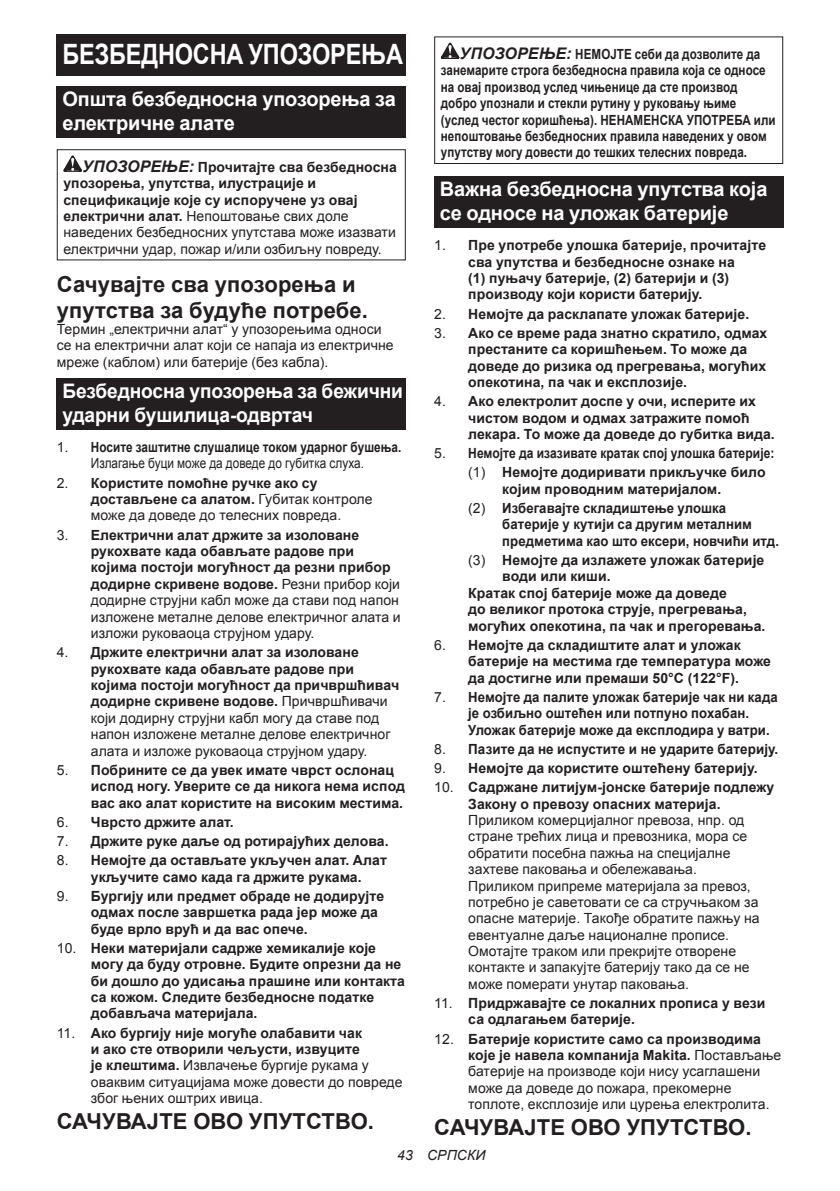
<style>
.page{position:relative;width:840px;height:1191px;background:#fff}
.page>*{position:absolute;margin:0;border:0;box-sizing:border-box;transform-origin:0 0}
.t1{font:700 28px "Arial";letter-spacing:-.01em;color:#fff;scale:.84 1}
.t2{font:700 22px/25.8px "Arial";letter-spacing:.005em;color:#231f20}
.t3{font:700 20px/23.4px "Arial";letter-spacing:-.01em;color:#fff}
.t4{font:700 20px/23.4px "Arial";letter-spacing:-.01em;color:#fff;scale:.96 1}
.t5{font:700 14px/16.4px "Arial";letter-spacing:.005em;color:#231f20}
.t6{font:14px/16.4px "Arial";letter-spacing:.005em;color:#231f20}
.t7{font:700 14px/16.4px "Arial";letter-spacing:.005em;color:#231f20;scale:.83 1}
.t8{font:700 14px/16.4px "Arial";letter-spacing:.005em;color:#231f20;scale:.94 1}
.t9{font:700 14px/16.4px "Arial";letter-spacing:.005em;color:#231f20;text-align:center;scale:.84 1}
.t10{font:700 14px/19.2px "Arial";letter-spacing:.005em;color:#231f20;scale:.86 1}
.t11{font:700 14px "Arial";letter-spacing:.005em;color:#231f20;scale:.96 1}
.t12{font:italic 14px "Arial";letter-spacing:.005em;color:#231f20}
.s1{font-style:italic;font-size:16px}
.s2{font-weight:400}
.s3{font-weight:700}
</style>
<div class="page">
<div style="left:57px;top:34px;width:348px;height:41px;background:#231f20"></div>
<div style="left:57px;top:86px;width:348px;height:52px;background:#231f20"></div>
<svg style="left:63px;top:155px;width:19px;height:17px"></svg>
<div style="left:57px;top:149px;width:348px;height:111px;border:1px solid #231f20"></div>
<div style="left:57px;top:378px;width:348px;height:52px;background:#231f20"></div>
<svg style="left:440px;top:43px;width:19px;height:16px"></svg>
<div style="left:434px;top:36px;width:348px;height:128px;border:1px solid #231f20"></div>
<div style="left:434px;top:176px;width:348px;height:52px;background:#231f20"></div>
<h1 class="t1" style="left:62px;top:35px;width:407px">БЕЗБЕДНОСНА УПОЗОРЕЊА</h1>
<h3 class="t3" style="left:62px;top:88px;width:335px">Општа безбедносна упозорења за електричне алате</h3>
<p class="t5" style="left:63px;top:159px;width:335px;text-indent:19px"><span class="s1">УПОЗОРЕЊЕ:</span> Прочитајте сва безбедносна упозорења, упутства, илустрације и спецификације које су испоручене уз овај електрични алат. <span class="s2">Непоштовање свих доле наведених безбедносних упутстава може изазвати електрични удар, пожар и/или озбиљну повреду.</span></p>
<h2 class="t2" style="left:57px;top:272px;width:313px">Сачувајте сва упозорења и упутства за будуће потребе.</h2>
<p class="t6" style="left:57px;top:321px;width:338px">Термин „електрични алат“ у упозорењима односи се на електрични алат који се напаја из електричне мреже (каблом) или батерије (без кабла).</p>
<h3 class="t4" style="left:62px;top:380px;width:356px">Безбедносна упозорења за бежични ударни бушилица-одвртач</h3>
<p class="t9" style="left:57px;top:439px;width:411px"><span class="s2">1.</span> Носите заштитне слушалице током ударног бушења.<br><span class="s2">Излагање буци може да доведе до губитка слуха.</span></p>
<p class="t6" style="left:91px;top:475px;width:283px;text-indent:-34px">2. <span class="s3">Користите помоћне ручке ако су достављене са алатом.</span> Губитак контроле може да доведе до телесних повреда.</p>
<p class="t6" style="left:91px;top:526px;width:311px;text-indent:-34px">3. <span class="s3">Електрични алат држите за изоловане рукохвате када обављате радове при којима постоји могућност да резни прибор додирне скривене водове.</span> Резни прибор који додирне струјни кабл може да стави под напон изложене металне делове електричног алата и изложи руковаоца струјном удару.</p>
<p class="t6" style="left:91px;top:644px;width:309px;text-indent:-34px">4. <span class="s3">Држите електрични алат за изоловане рукохвате када обављате радове при којима постоји могућност да причвршћивач додирне скривене водове.</span> Причвршћивачи који додирну струјни кабл могу да ставе под напон изложене металне делове електричног алата и изложе руковаоца струјном удару.</p>
<p class="t5" style="left:91px;top:762px;width:315px;text-indent:-34px"><span class="s2">5.</span> Побрините се да увек имате чврст ослонац испод ногу. Уверите се да никога нема испод вас ако алат користите на високим местима.</p>
<p class="t5" style="left:57px;top:814px;width:178px"><span class="s2">6.</span> Чврсто држите алат.</p>
<p class="t5" style="left:57px;top:833px;width:333px"><span class="s2">7.</span> Држите руке даље од ротирајућих делова.</p>
<p class="t5" style="left:91px;top:852px;width:297px;text-indent:-34px"><span class="s2">8.</span> Немојте да остављате укључен алат. Алат укључите само када га држите рукама.</p>
<p class="t5" style="left:91px;top:888px;width:295px;text-indent:-34px"><span class="s2">9.</span> Бургију или предмет обраде не додирујте одмах после завршетка рада јер може да буде врло врућ и да вас опече.</p>
<p class="t5" style="left:91px;top:940px;width:315px;text-indent:-34px"><span class="s2">10.</span> Неки материјали садрже хемикалије које могу да буду отровне. Будите опрезни да не би дошло до удисања прашине или контакта са кожом. Следите безбедносне податке добављача материјала.</p>
<p class="t6" style="left:91px;top:1024px;width:313px;text-indent:-34px">11. <span class="s3">Ако бургију није могуће олабавити чак<br>и ако сте отворили чељусти, извуците<br>је клештима.</span> Извлачење бургије рукама у оваквим ситуацијама може довести до повреде због њених оштрих ивица.</p>
<h2 class="t2" style="left:57px;top:1108px;width:318px">САЧУВАЈТЕ ОВО УПУТСТВО.</h2>
<p class="t7" style="left:440px;top:46px;width:404px;text-indent:19px"><span class="s1">УПОЗОРЕЊЕ:</span> НЕМОЈТЕ себи да дозволите да занемарите строга безбедносна правила која се односе на овај производ услед чињенице да сте производ добро упознали и стекли рутину у руковању њиме (услед честог коришћења). НЕНАМЕНСКА УПОТРЕБА или непоштовање безбедносних правила наведених у овом упутству могу довести до тешких телесних повреда.</p>
<h3 class="t3" style="left:439px;top:178px;width:329px">Важна безбедносна упутства која се односе на уложак батерије</h3>
<p class="t5" style="left:468px;top:237px;width:299px;text-indent:-34px"><span class="s2">1.</span> Пре употребе улошка батерије, прочитајте сва упутства и безбедносне ознаке на<br>(1) пуњачу батерије, (2) батерији и (3) производу који користи батерију.</p>
<p class="t5" style="left:434px;top:306px;width:316px"><span class="s2">2.</span> Немојте да расклапате уложак батерије.</p>
<p class="t5" style="left:468px;top:325px;width:300px;text-indent:-34px"><span class="s2">3.</span> Ако се време рада знатно скратило, одмах престаните са коришћењем. То може да доведе до ризика од прегревања, могућих опекотина, па чак и експлозије.</p>
<p class="t5" style="left:468px;top:393px;width:308px;text-indent:-34px"><span class="s2">4.</span> Ако електролит доспе у очи, исперите их чистом водом и одмах затражите помоћ лекара. То може да доведе до губитка вида.</p>
<p class="t10" style="left:468px;top:444px;width:357px;text-indent:-34px"><span class="s2">5.</span> Немојте да изазивате кратак спој улошка батерије: <span class="s2">(1)</span> Немојте додиривати прикључке било</p>
<p class="t5" style="left:468px;top:480px;width:259px;line-height:19.2px;text-indent:34px">којим проводним материјалом. <span class="s2">(2)</span> Избегавајте складиштење улошка</p>
<p class="t8" style="left:502px;top:517px;width:296px">батерије у кутији са другим металним предметима као што ексери, новчићи итд.</p>
<p class="t5" style="left:468px;top:552px;width:297px"><span class="s2">(3)</span> Немојте да излажете уложак батерије</p>
<p class="t5" style="left:502px;top:568px;width:110px">води или киши.</p>
<p class="t5" style="left:468px;top:585px;width:260px">Кратак спој батерије може да доведе</p>
<p class="t5" style="left:468px;top:601px;width:280px">до великог протока струје, прегревања,</p>
<p class="t5" style="left:468px;top:618px;width:298px">могућих опекотина, па чак и прегоревања.</p>
<p class="t5" style="left:468px;top:637px;width:304px;text-indent:-34px"><span class="s2">6.</span> Немојте да складиштите алат и уложак батерије на местима где температура може да достигне или премаши 50°C (122°F).</p>
<p class="t8" style="left:468px;top:689px;width:330px;text-indent:-34px"><span class="s2">7.</span> Немојте да палите уложак батерије чак ни када је озбиљно оштећен или потпуно похабан.<br>Уложак батерије може да експлодира у ватри.</p>
<p class="t11" style="left:434px;top:739px;width:360px"><span class="s2">8.</span> Пазите да не испустите и не ударите батерију.</p>
<p class="t5" style="left:434px;top:760px;width:325px"><span class="s2">9.</span> Немојте да користите оштећену батерију.</p>
<p class="t5" style="left:468px;top:779px;width:307px;text-indent:-34px"><span class="s2">10.</span> Садржане литијум-јонске батерије подлежу<br>Закону о превозу опасних материја.</p>
<p class="t6" style="left:468px;top:812px;width:293px">Приликом комерцијалног превоза, нпр. од стране трећих лица и превозника, мора се обратити посебна пажња на специјалне захтеве паковања и обележавања.<br>Приликом припреме материјала за превоз, потребно је саветовати се са стручњаком за опасне материје. Такође обратите пажњу на евентуалне даље националне прописе.<br>Омотајте траком или прекријте отворене контакте и запакујте батерију тако да се не може померати унутар паковања.</p>
<p class="t5" style="left:468px;top:995px;width:298px;text-indent:-34px"><span class="s2">11.</span> Придржавајте се локалних прописа у вези са одлагањем батерије.</p>
<p class="t6" style="left:468px;top:1030px;width:314px;text-indent:-34px">12. <span class="s3">Батерије користите само са производима које је навела компанија Makita.</span> Постављање батерије на производе који нису усаглашени може да доведе до пожара, прекомерне топлоте, експлозије или цурења електролита.</p>
<h2 class="t2" style="left:434px;top:1115px;width:318px">САЧУВАЈТЕ ОВО УПУТСТВО.</h2>
<p class="t12" style="left:397px;top:1146px;width:90px">43 СРПСКИ</p>
</div>
